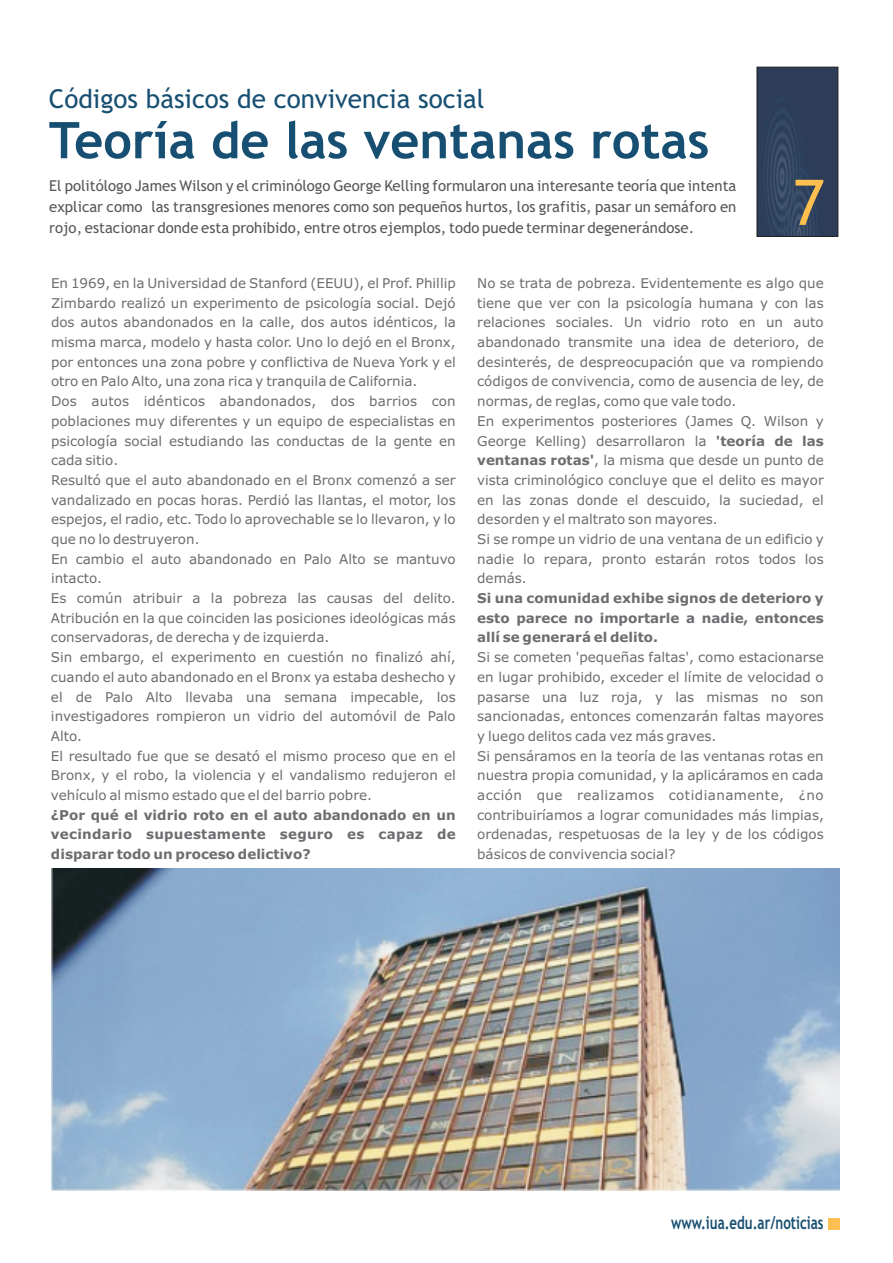
<style>
.page{position:relative;width:893px;height:1263px;background:#fff}
.page>*{position:absolute;margin:0;border:0;box-sizing:border-box;transform-origin:0 0}
.t1{font:62.85px "Trebuchet MS";color:#fdbf4f;scale:.95 1}
.t2{font:700 50.55px "Trebuchet MS";color:#174f72}
.t3{font:26.1px "Trebuchet MS";color:#174f72}
.t4{font:700 17.85px "Trebuchet MS";color:#174f72;scale:.74 1}
.t5{font:15px/20.9px "Trebuchet MS";color:#57585a;text-align:justify}
.t6{font:13.5px/19.6px "Verdana";color:#6c6d70}
.t7{font:700 13.5px/19.6px "Verdana";color:#6c6d70;text-align:justify}
.s1{font-weight:700}
</style>
<div class="page">
<div style="left:828px;top:1218px;width:11px;height:12px;background:#fdbf4f"></div>
<svg style="left:757px;top:67px;width:81px;height:170px"></svg>
<img style="left:52px;top:868px;width:787px;height:322px">
<h3 class="t3" style="left:49px;top:89px;width:437px">Códigos básicos de convivencia social</h3>
<h2 class="t2" style="left:49px;top:121px;width:662px">Teoría de las ventanas rotas</h2>
<p class="t5" style="left:49px;top:176px;width:689px">El politólogo James Wilson y el criminólogo George Kelling formularon una interesante teoría que intenta explicar como las transgresiones menores como son pequeños hurtos, los grafitis, pasar un semáforo en rojo, estacionar donde esta prohibido, entre otros ejemplos, todo puede terminar degenerándose.</p>
<h1 class="t1" style="left:793px;top:179px;width:35px">7</h1>
<p class="t6" style="left:51px;top:274px;width:406px">En 1969, en la Universidad de Stanford (EEUU), el Prof. Phillip Zimbardo realizó un experimento de psicología social. Dejó dos autos abandonados en la calle, dos autos idénticos, la misma marca, modelo y hasta color. Uno lo dejó en el Bronx, por entonces una zona pobre y conflictiva de Nueva York y el otro en Palo Alto, una zona rica y tranquila de California.<br>Dos autos idénticos abandonados, dos barrios con poblaciones muy diferentes y un equipo de especialistas en psicología social estudiando las conductas de la gente en cada sitio.<br>Resultó que el auto abandonado en el Bronx comenzó a ser vandalizado en pocas horas. Perdió las llantas, el motor, los espejos, el radio, etc. Todo lo aprovechable se lo llevaron, y lo que no lo destruyeron.<br>En cambio el auto abandonado en Palo Alto se mantuvo intacto.<br>Es común atribuir a la pobreza las causas del delito.<br>Atribución en la que coinciden las posiciones ideológicas más conservadoras, de derecha y de izquierda.<br>Sin embargo, el experimento en cuestión no finalizó ahí, cuando el auto abandonado en el Bronx ya estaba deshecho y el de Palo Alto llevaba una semana impecable, los investigadores rompieron un vidrio del automóvil de Palo Alto.<br>El resultado fue que se desató el mismo proceso que en el Bronx, y el robo, la violencia y el vandalismo redujeron el vehículo al mismo estado que el del barrio pobre.</p>
<p class="t7" style="left:51px;top:806px;width:406px">¿Por qué el vidrio roto en el auto abandonado en un vecindario supuestamente seguro es capaz de disparar todo un proceso delictivo?</p>
<p class="t6" style="left:477px;top:274px;width:348px">No se trata de pobreza. Evidentemente es algo que tiene que ver con la psicología humana y con las relaciones sociales. Un vidrio roto en un auto abandonado transmite una idea de deterioro, de desinterés, de despreocupación que va rompiendo códigos de convivencia, como de ausencia de ley, de normas, de reglas, como que vale todo.<br>En experimentos posteriores (James Q. Wilson y George Kelling) desarrollaron la <span class="s1">'teoría de las ventanas rotas'</span>, la misma que desde un punto de vista criminológico concluye que el delito es mayor en las zonas donde el descuido, la suciedad, el desorden y el maltrato son mayores.<br>Si se rompe un vidrio de una ventana de un edificio y nadie lo repara, pronto estarán rotos todos los demás.</p>
<p class="t7" style="left:477px;top:589px;width:348px">Si una comunidad exhibe signos de deterioro y esto parece no importarle a nadie, entonces allí se generará el delito.</p>
<p class="t6" style="left:477px;top:648px;width:348px">Si se cometen 'pequeñas faltas', como estacionarse en lugar prohibido, exceder el límite de velocidad o pasarse una luz roja, y las mismas no son sancionadas, entonces comenzarán faltas mayores y luego delitos cada vez más graves.<br>Si pensáramos en la teoría de las ventanas rotas en nuestra propia comunidad, y la aplicáramos en cada acción que realizamos cotidianamente, ¿no contribuiríamos a lograr comunidades más limpias, ordenadas, respetuosas de la ley y de los códigos básicos de convivencia social?</p>
<h3 class="t4" style="left:671px;top:1216px;width:207px">www.iua.edu.ar/noticias</h3>
</div>
